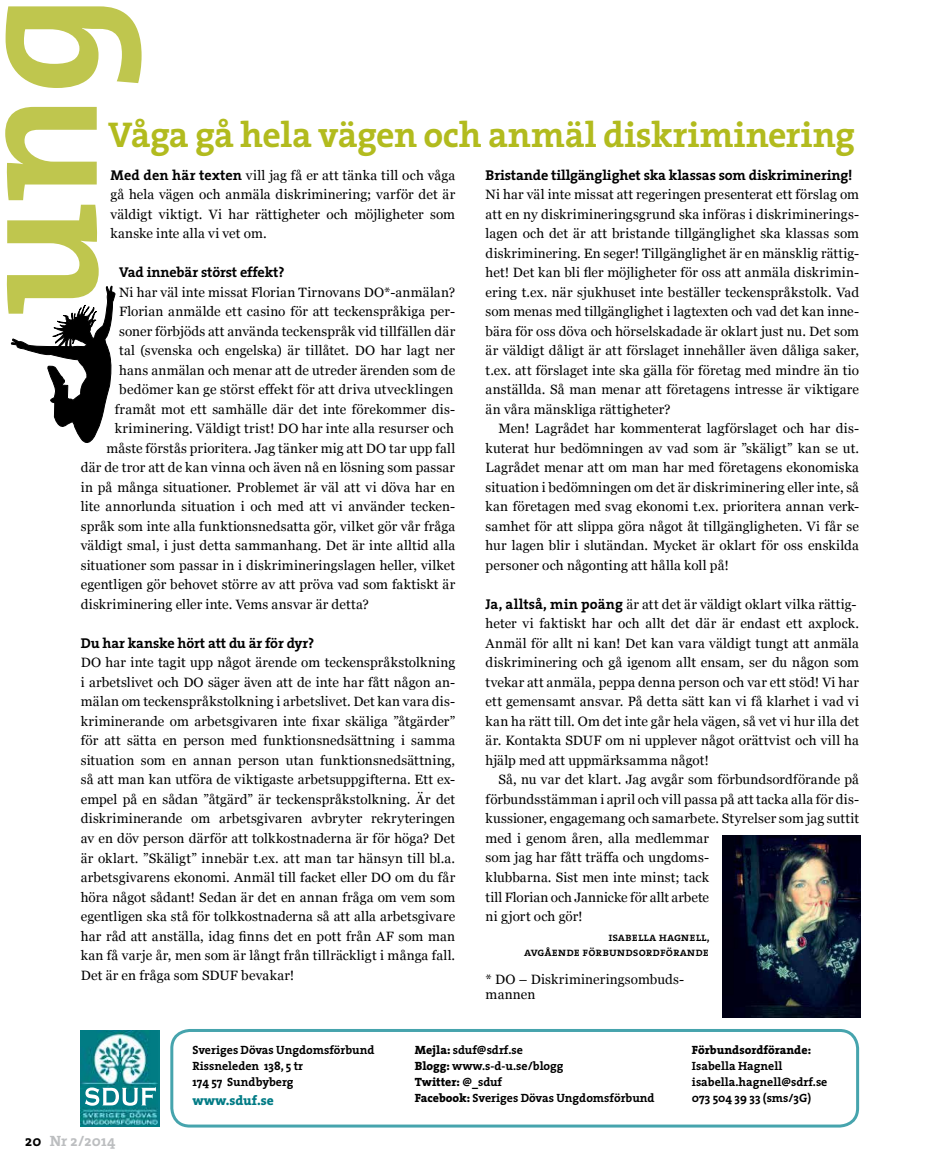
<style>
.page{position:relative;width:936px;height:1170px;background:#fff}
.page>*{position:absolute;margin:0;border:0;box-sizing:border-box;transform-origin:0 0}
.t1{font:700 180px "The Mix";color:#bfc64e}
.t2{font:700 36px "The Serif";letter-spacing:-.015em;color:#b2bb1e}
.t3{font:700 15px "The Serif";letter-spacing:.015em;color:#bcbec0}
.t4{font:700 14.25px "The Serif";letter-spacing:-.01em;color:#000}
.t5{font:13.5px/19.5px "Georgia";letter-spacing:.01em;color:#000;text-align:justify}
.t6{font:800 13.5px "The Serif";color:#007b85}
.t7{font:700 12px/16px "The Serif";color:#000}
.t8{font:12px/15px "The Serif Semi Bold Caps";color:#000;text-align:right}
.t9{font:800 12px "The Serif";color:#000}
.s1{font-family:"The Serif";font-weight:700;font-size:14.25px}
.s2{color:#000}
.s3{font-weight:800}
</style>
<div class="page">
<div style="left:170px;top:1028px;width:689px;height:99px;border:3px solid #46a4ad;border-radius:18px"></div>
<img style="left:81px;top:1030px;width:79px;height:96px">
<img style="left:85px;top:1086px;width:71px;height:19px">
<svg style="left:11px;top:285px;width:105px;height:158px"></svg>
<img style="left:722px;top:835px;width:138px;height:182px">
<h1 class="t1" style="left:-115px;top:316px;width:323px;rotate:-90deg">ung</h1>
<h2 class="t2" style="left:108px;top:105px;width:748px">Våga gå hela vägen och anmäl diskriminering</h2>
<p class="t4" style="left:485px;top:163px;width:368px">Bristande tillgänglighet ska klassas som diskriminering!</p>
<p class="t5" style="left:485px;top:184px;width:375px">Ni har väl inte missat att regeringen presenterat ett förslag om att en ny diskrimineringsgrund ska införas i diskriminerings&shy;lagen och det är att bristande tillgänglighet ska klassas som diskriminering. En seger! Tillgänglighet är en mänsklig rättig&shy;het! Det kan bli fler möjligheter för oss att anmäla diskrimin&shy;ering t.ex. när sjukhuset inte beställer teckenspråkstolk. Vad som menas med tillgänglighet i lagtexten och vad det kan inne&shy;bära för oss döva och hörselskadade är oklart just nu. Det som är väldigt dåligt är att förslaget innehåller även dåliga saker, t.ex. att förslaget inte ska gälla för företag med mindre än tio anställda. Så man menar att företagens intresse är viktigare än våra mänskliga rättigheter?</p>
<p class="t5" style="left:485px;top:418px;width:375px;text-indent:13px">Men! Lagrådet har kommenterat lagförslaget och har dis&shy;kuterat hur bedömningen av vad som är ”skäligt” kan se ut.<br>Lagrådet menar att om man har med företagens ekonomiska situation i bedömningen om det är diskriminering eller inte, så kan företagen med svag ekonomi t.ex. prioritera annan verk&shy;samhet för att slippa göra något åt tillgängligheten. Vi får se hur lagen blir i slutändan. Mycket är oklart för oss enskilda personer och någonting att hålla koll på!</p>
<p class="t5" style="left:485px;top:594px;width:375px;text-align:left"><span class="s1">Ja, alltså, min poäng</span> är att det är väldigt oklart vilka rättig&shy;heter vi faktiskt har och allt det där är endast ett axplock.<br>Anmäl för allt ni kan! Det kan vara väldigt tungt att anmäla diskriminering och gå igenom allt ensam, ser du någon som tvekar att anmäla, peppa denna person och var ett stöd! Vi har ett gemensamt ansvar. På detta sätt kan vi få klarhet i vad vi kan ha rätt till. Om det inte går hela vägen, så vet vi hur illa det är. Kontakta SDUF om ni upplever något orättvist och vill ha hjälp med att uppmärksamma något!</p>
<p class="t5" style="left:485px;top:769px;width:375px;text-align:left;text-indent:13px">Så, nu var det klart. Jag avgår som förbundsordförande på förbundsstämman i april och vill passa på att tacka alla för dis&shy;kussioner, engagemang och samarbete. Styrelser som jag suttit med i genom åren, alla medlemmar<br>som jag har fått träffa och ungdoms-<br>klubbarna. Sist men inte minst; tack<br>till Florian och Jannicke för allt arbete<br>ni gjort och gör!</p>
<p class="t8" style="left:524px;top:928px;width:187px">isabella hagnell,<br>avgående förbundsordförande</p>
<p class="t5" style="left:485px;top:971px;width:200px;line-height:15px">* DO – Diskrimineringsombuds&shy;mannen</p>
<p class="t5" style="left:111px;top:165px;width:346px"><span class="s1">Med den här texten</span> vill jag få er att tänka till och våga gå hela vägen och anmäla diskriminering; varför det är väldigt viktigt. Vi har rättigheter och möjligheter som kanske inte alla vi vet om.</p>
<p class="t4" style="left:119px;top:260px;width:167px">Vad innebär störst effekt?</p>
<p class="t5" style="left:119px;top:282px;width:337px">Ni har väl inte missat Florian Tirnovans DO*-anmälan?</p>
<p class="t5" style="left:119px;top:301px;width:337px">Florian anmälde ett casino för att teckenspråkiga per-</p>
<p class="t5" style="left:119px;top:321px;width:337px">soner förbjöds att använda teckenspråk vid tillfällen där</p>
<p class="t5" style="left:119px;top:340px;width:337px">tal (svenska och engelska) är tillåtet. DO har lagt ner</p>
<p class="t5" style="left:119px;top:360px;width:337px">hans anmälan och menar att de utreder ärenden som de</p>
<p class="t5" style="left:119px;top:379px;width:336px">bedömer kan ge störst effekt för att driva utvecklingen</p>
<p class="t5" style="left:115px;top:399px;width:342px">framåt mot ett samhälle där det inte förekommer dis-</p>
<p class="t5" style="left:115px;top:418px;width:341px">kriminering. Väldigt trist! DO har inte alla resurser och</p>
<p class="t5" style="left:106px;top:438px;width:350px">måste förstås prioritera. Jag tänker mig att DO tar upp fall</p>
<p class="t5" style="left:81px;top:457px;width:376px">där de tror att de kan vinna och även nå en lösning som passar</p>
<p class="t5" style="left:81px;top:477px;width:376px">in på många situationer. Problemet är väl att vi döva har en</p>
<p class="t5" style="left:81px;top:496px;width:376px">lite annorlunda situation i och med att vi använder tecken-</p>
<p class="t5" style="left:81px;top:516px;width:376px">språk som inte alla funktionsnedsatta gör, vilket gör vår fråga</p>
<p class="t5" style="left:81px;top:535px;width:376px">väldigt smal, i just detta sammanhang. Det är inte alltid alla</p>
<p class="t5" style="left:81px;top:555px;width:376px">situationer som passar in i diskrimineringslagen heller, vilket</p>
<p class="t5" style="left:81px;top:574px;width:376px">egentligen gör behovet större av att pröva vad som faktiskt är</p>
<p class="t5" style="left:81px;top:593px;width:290px">diskriminering eller inte. Vems ansvar är detta?</p>
<p class="t4" style="left:81px;top:631px;width:235px">Du har kanske hört att du är för dyr?</p>
<p class="t5" style="left:81px;top:652px;width:376px">DO har inte tagit upp något ärende om teckenspråkstolkning i arbetslivet och DO säger även att de inte har fått någon an&shy;mälan om teckenspråkstolkning i arbetslivet. Det kan vara dis&shy;kriminerande om arbetsgivaren inte fixar skäliga ”åtgärder” för att sätta en person med funktionsnedsättning i samma situation som en annan person utan funktionsnedsättning, så att man kan utföra de viktigaste arbetsuppgifterna. Ett ex&shy;empel på en sådan ”åtgärd” är teckenspråkstolkning. Är det diskriminerande om arbetsgivaren avbryter rekryteringen av en döv person därför att tolkkostnaderna är för höga? Det är oklart. ”Skäligt” innebär t.ex. att man tar hänsyn till bl.a. arbetsgivarens ekonomi. Anmäl till facket eller DO om du får höra något sådant! Sedan är det en annan fråga om vem som egentligen ska stå för tolkkostnaderna så att alla arbetsgivare har råd att anställa, idag finns det en pott från AF som man kan få varje år, men som är långt från tillräckligt i många fall.<br>Det är en fråga som SDUF bevakar!</p>
<p class="t3" style="left:25px;top:1127px;width:92px"><span class="s2">20</span> Nr 2/2014</p>
<p class="t7" style="left:192px;top:1041px;width:184px">Sveriges Dövas Ungdomsförbund<br>Rissneleden 138, 5 tr<br>174 57 Sundbyberg</p>
<p class="t6" style="left:192px;top:1088px;width:83px">www.sduf.se</p>
<p class="t7" style="left:414px;top:1041px;width:241px"><span class="s3">Mejla:</span> sduf@sdrf.se<br><span class="s3">Blogg:</span> www.s-d-u.se/blogg<br><span class="s3">Twitter:</span> @_sduf<br><span class="s3">Facebook:</span> Sveriges Dövas Ungdomsförbund</p>
<p class="t9" style="left:692px;top:1039px;width:121px">Förbundsordförande:</p>
<p class="t7" style="left:692px;top:1057px;width:137px">Isabella Hagnell isabella.hagnell@sdrf.se<br>073 504 39 33 (sms/3G)</p>
</div>
